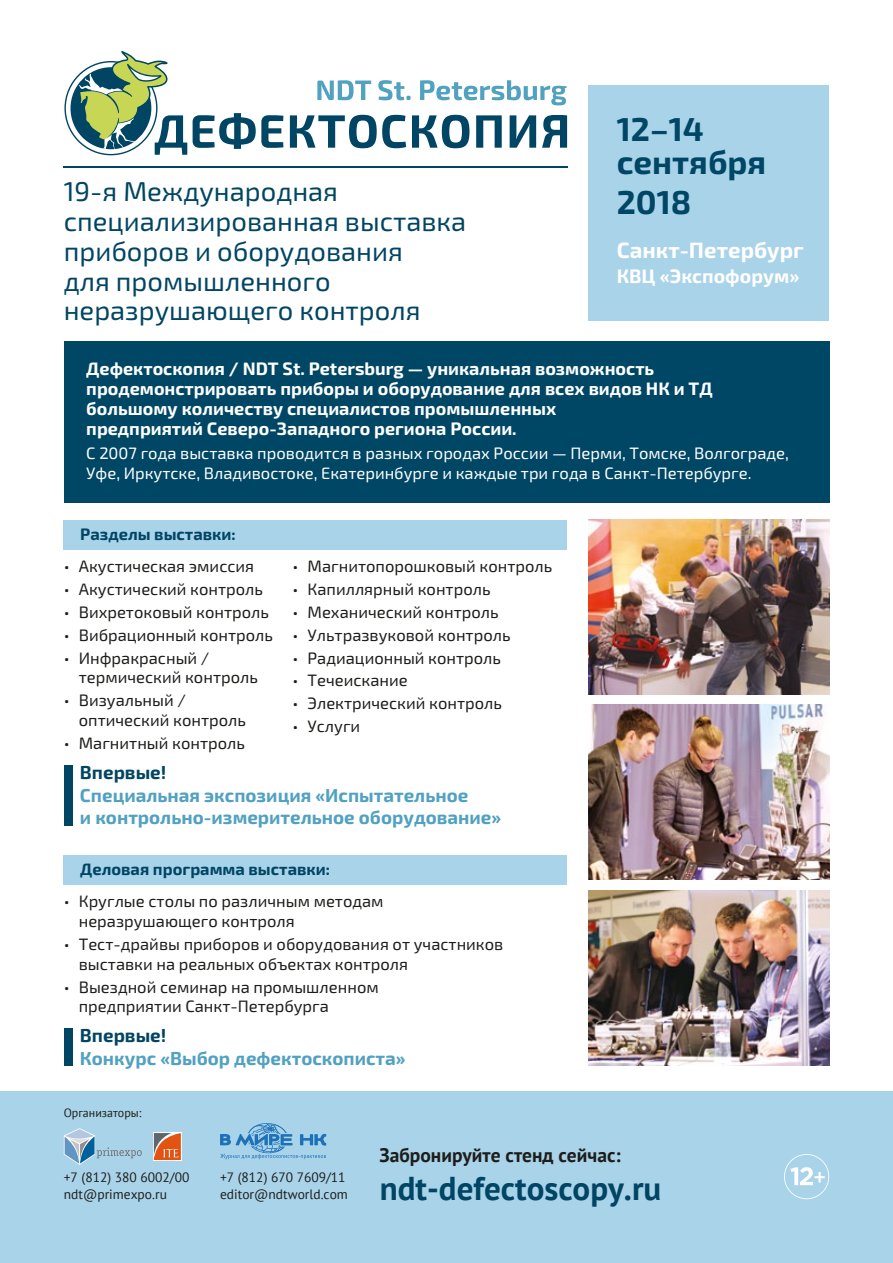
<style>
.page{position:relative;width:893px;height:1263px;background:#fff}
.page>*{position:absolute;margin:0;border:0;box-sizing:border-box;transform-origin:0 0}
.t1{font:700 33.15px/33px "Exo 2.0";color:#004765}
.t2{font:700 33px "PT Sans";color:#004563}
.t3{font:27.3px/29.8px "Exo 2.0";color:#004563}
.t4{font:700 22.2px "Exo 2.0";color:#fff}
.t5{font:700 19.5px "PT Sans";color:#1d1d1b}
.t6{font:700 19.5px "Exo 2.0";color:#fff}
.t7{font:700 18.75px/22.5px "Exo 2.0";color:#51a1c1}
.t8{font:700 18.75px "Exo 2.0";color:#004563}
.t9{font:700 18px/20.2px "Exo 2.0";color:#fff}
.t10{font:16.5px/19.8px "Exo 2.0";color:#1d1d1b}
.t11{font:16.5px/19.5px "Exo 2.0";color:#fff}
.t12{font:700 16.5px "Exo 2.0";color:#004563}
.t13{font:13.5px/16.2px "PT Sans";color:#1d1d1b}
.t14{font:12px "PT Sans";color:#1d1d1b}
</style>
<div class="page">
<div style="left:0;top:1092px;width:893px;height:171px;background:#a9d3e9"></div>
<div style="left:588px;top:85px;width:241px;height:235px;background:#a9d3e9"></div>
<hr style="left:64px;top:166px;width:504px;height:2px;background:#004563">
<div style="left:64px;top:765px;width:8px;height:60px;background:#004563"></div>
<div style="left:64px;top:1028px;width:8px;height:37px;background:#004563"></div>
<div style="left:64px;top:520px;width:503px;height:30px;background:#a9d3e9"></div>
<div style="left:64px;top:855px;width:503px;height:30px;background:#a9d3e9"></div>
<svg style="left:784px;top:1154px;width:45px;height:45px"></svg>
<div style="left:64px;top:341px;width:765px;height:162px;background:#004765"></div>
<svg style="left:193px;top:113px;width:90px;height:36px"></svg>
<svg style="left:290px;top:115px;width:116px;height:33px"></svg>
<svg style="left:412px;top:115px;width:57px;height:33px"></svg>
<svg style="left:476px;top:115px;width:26px;height:33px"></svg>
<svg style="left:510px;top:115px;width:26px;height:33px"></svg>
<svg style="left:542px;top:115px;width:25px;height:33px"></svg>
<svg style="left:317px;top:80px;width:250px;height:25px"></svg>
<svg style="left:64px;top:51px;width:123px;height:104px"></svg>
<svg style="left:220px;top:1123px;width:106px;height:36px"></svg>
<svg style="left:64px;top:1128px;width:78px;height:37px"></svg>
<svg style="left:153px;top:1132px;width:29px;height:29px"></svg>
<svg style="left:154px;top:1133px;width:27px;height:27px"></svg>
<img style="left:588px;top:519px;width:241px;height:175px">
<img style="left:588px;top:705px;width:241px;height:175px">
<img style="left:588px;top:890px;width:241px;height:175px">
<h3 class="t3" style="left:64px;top:177px;width:404px">19-я Международная специализированная выставка приборов и оборудования<br>для промышленного неразрушающего контроля</h3>
<h1 class="t1" style="left:617px;top:114px;width:151px">12–14 сентября</h1>
<h1 class="t1" style="left:617px;top:187px;width:76px">2018</h1>
<h3 class="t4" style="left:617px;top:237px;width:189px">Санкт-Петербург</h3>
<p class="t6" style="left:617px;top:265px;width:184px">КВЦ «Экспофорум»</p>
<p class="t9" style="left:86px;top:359px;width:628px">Дефектоскопия / NDT St. Petersburg — уникальная возможность продемонстрировать приборы и оборудование для всех видов НК и ТД большому количеству специалистов промышленных<br>предприятий Северо-Западного региона России.</p>
<p class="t11" style="left:86px;top:444px;width:704px">С 2007 года выставка проводится в разных городах России — Перми, Томске, Волгограде,<br>Уфе, Иркутске, Владивостоке, Екатеринбурге и каждые три года в Санкт-Петербурге.</p>
<p class="t12" style="left:80px;top:524px;width:157px">Разделы выставки:</p>
<p class="t10" style="left:293px;top:557px;width:261px">• Магнитопорошковый контроль</p>
<p class="t10" style="left:293px;top:580px;width:199px">• Капиллярный контроль</p>
<p class="t10" style="left:293px;top:603px;width:208px">• Механический контроль</p>
<p class="t10" style="left:293px;top:625px;width:219px">• Ультразвуковой контроль</p>
<p class="t10" style="left:293px;top:648px;width:210px">• Радиационный контроль</p>
<p class="t10" style="left:293px;top:671px;width:117px">• Течеискание</p>
<p class="t10" style="left:293px;top:694px;width:211px">• Электрический контроль</p>
<p class="t10" style="left:293px;top:717px;width:69px">• Услуги</p>
<p class="t10" style="left:64px;top:557px;width:192px">• Акустическая эмиссия</p>
<p class="t10" style="left:64px;top:580px;width:201px">• Акустический контроль</p>
<p class="t10" style="left:64px;top:603px;width:207px">• Вихретоковый контроль</p>
<p class="t10" style="left:64px;top:625px;width:211px">• Вибрационный контроль</p>
<p class="t10" style="left:79px;top:648px;width:181px;text-indent:-15px">• Инфракрасный / термический контроль</p>
<p class="t10" style="left:79px;top:691px;width:169px;text-indent:-15px">• Визуальный / оптический контроль</p>
<p class="t10" style="left:64px;top:733px;width:183px">• Магнитный контроль</p>
<p class="t8" style="left:80px;top:761px;width:88px">Впервые!</p>
<p class="t7" style="left:80px;top:784px;width:423px">Специальная экспозиция «Испытательное<br>и контрольно-измерительное оборудование»</p>
<p class="t12" style="left:80px;top:859px;width:251px">Деловая программа выставки:</p>
<p class="t10" style="left:79px;top:892px;width:306px;text-indent:-15px">• Круглые столы по различным методам неразрушающего контроля</p>
<p class="t10" style="left:79px;top:934px;width:426px;text-indent:-15px">• Тест-драйвы приборов и оборудования от участников выставки на реальных объектах контроля</p>
<p class="t10" style="left:79px;top:977px;width:301px;text-indent:-15px">• Выездной семинар на промышленном предприятии Санкт-Петербурга</p>
<p class="t8" style="left:80px;top:1024px;width:88px">Впервые!</p>
<p class="t7" style="left:80px;top:1047px;width:327px">Конкурс «Выбор дефектоскописта»</p>
<p class="t14" style="left:64px;top:1105px;width:79px">Организаторы:</p>
<p class="t13" style="left:64px;top:1169px;width:127px">+7 (812) 380 6002/00 ndt@primexpo.ru</p>
<p class="t13" style="left:220px;top:1169px;width:129px">+7 (812) 670 7609/11 editor@ndtworld.com</p>
<p class="t5" style="left:380px;top:1142px;width:243px">Забронируйте стенд сейчас:</p>
<h2 class="t2" style="left:380px;top:1167px;width:283px">ndt-defectoscopy.ru</h2>
</div>
